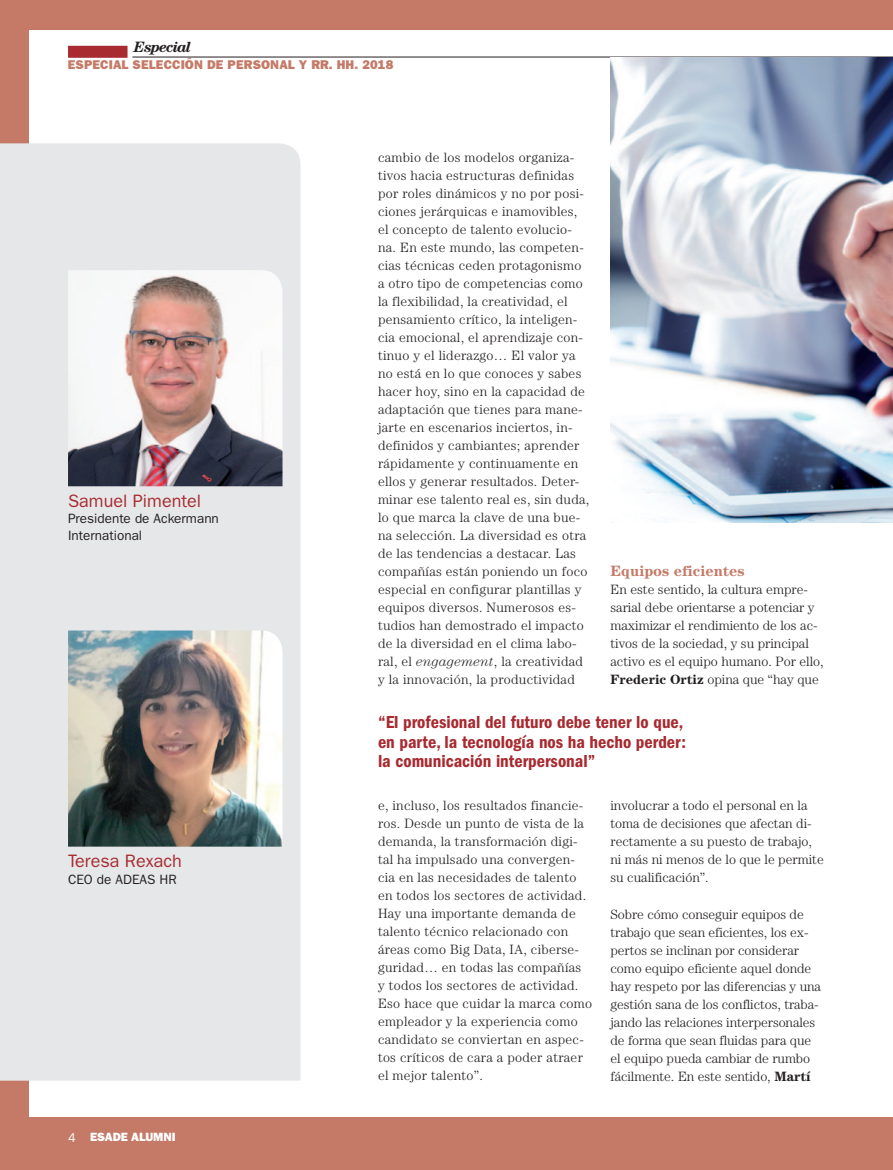
<style>
.page{position:relative;width:893px;height:1170px;background:#fff}
.page>*{position:absolute;margin:0;border:0;box-sizing:border-box;transform-origin:0 0}
.t1{font:18px/19.5px "ITC Franklin Gothic Std Dm Cd";color:#a72b30}
.t2{font:18px "ITC Franklin Gothic Std";color:#a72b30}
.t3{font:700 15px "Century";color:#c47a67}
.t4{font:italic 700 15px "Century";letter-spacing:-.06em;color:#231f20}
.t5{font:300 13.5px/18px "Century";letter-spacing:.02em;color:#231f20}
.t6{font:300 13.5px/18px "Century";color:#231f20}
.t7{font:300 13.5px/18px "Century";letter-spacing:-.005em;color:#231f20}
.t8{font:13.5px/16.5px "ITC Franklin Gothic Std";color:#231f20}
.t9{font:12.75px "ITC Franklin Gothic Std Hvy";letter-spacing:.01em;color:#c47a67}
.t10{font:12px "ITC Franklin Gothic Std Hvy";color:#fff}
.s1{font-style:italic}
.s2{font-weight:700}
.s3{font-family:"ITC Franklin Gothic Std";font-size:12.75px}
</style>
<div class="page">
<div style="left:0;top:0;width:893px;height:1169px;background:#c47a67"></div>
<div style="left:30px;top:30px;width:863px;height:1086px;background:#fff"></div>
<hr style="left:132px;top:57px;width:761px;height:1px;background:#231f20">
<img style="left:610px;top:57px;width:283px;height:465px">
<div style="left:68px;top:46px;width:60px;height:12px;background:#a72b30"></div>
<div style="left:0;top:143px;width:300px;height:937px;background:#e6e7e9"></div>
<img style="left:68px;top:270px;width:214px;height:216px">
<img style="left:68px;top:630px;width:214px;height:216px">
<p class="t4" style="left:134px;top:38px;width:59px">Especial</p>
<p class="t9" style="left:68px;top:57px;width:17px">ESPECIAL</p>
<p class="t9" style="left:133px;top:57px;width:262px">SELECCIÓN DE PERSONAL Y RR. HH. 2018</p>
<h1 class="t2" style="left:68px;top:490px;width:135px">Samuel Pimentel</h1>
<p class="t8" style="left:68px;top:510px;width:152px">Presidente de Ackermann<br>International</p>
<p class="t5" style="left:378px;top:148px;width:213px">cambio de los modelos organiza&shy;tivos hacia estructuras definidas por roles dinámicos y no por posi&shy;ciones jerárquicas e inamovibles, el concepto de talento evolucio&shy;na. En este mundo, las competen&shy;cias técnicas ceden protagonismo a otro tipo de competencias como la flexibilidad, la creatividad, el pensamiento crítico, la inteligen&shy;cia emocional, el aprendizaje con&shy;tinuo y el liderazgo… El valor ya no está en lo que conoces y sabes hacer hoy, sino en la capacidad de adaptación que tienes para mane&shy;jarte en escenarios inciertos, in&shy;definidos y cambiantes; aprender rápidamente y continuamente en ellos y generar resultados. Deter&shy;minar ese talento real es, sin duda, lo que marca la clave de una bue&shy;na selección. La diversidad es otra de las tendencias a destacar. Las compañías están poniendo un foco especial en configurar plantillas y equipos diversos. Numerosos es&shy;tudios han demostrado el impacto de la diversidad en el clima labo&shy;ral, el <span class="s1">engagement</span>, la creatividad y la innovación, la productividad</p>
<p class="t3" style="left:610px;top:562px;width:136px">Equipos eficientes</p>
<p class="t6" style="left:610px;top:580px;width:215px">En este sentido, la cultura empre&shy;sarial debe orientarse a potenciar y maximizar el rendimiento de los ac&shy;tivos de la sociedad, y su principal activo es el equipo humano. Por ello, <span class="s2">Frederic Ortiz</span> opina que “hay que</p>
<h1 class="t2" style="left:68px;top:850px;width:115px">Teresa Rexach</h1>
<p class="t8" style="left:68px;top:870px;width:110px">CEO de ADEAS HR</p>
<p class="t10" style="left:68px;top:1130px;width:31px"><span class="s3">4</span> ESADE</p>
<p class="t10" style="left:131px;top:1130px;width:39px">ALUMNI</p>
<h1 class="t1" style="left:378px;top:712px;width:310px">“El profesional del futuro debe tener lo que, en parte, la tecnología nos ha hecho perder: la comunicación interpersonal”</h1>
<p class="t5" style="left:378px;top:796px;width:216px">e, incluso, los resultados financie&shy;ros. Desde un punto de vista de la demanda, la transformación digi&shy;tal ha impulsado una convergen&shy;cia en las necesidades de talento en todos los sectores de actividad.<br>Hay una importante demanda de talento técnico relacionado con áreas como Big Data, IA, ciberse&shy;guridad… en todas las compañías<br>y todos los sectores de actividad.<br>Eso hace que cuidar la marca como empleador y la experiencia como candidato se conviertan en aspec&shy;tos críticos de cara a poder atraer el mejor talento”.</p>
<p class="t6" style="left:610px;top:796px;width:215px">involucrar a todo el personal en la toma de decisiones que afectan di&shy;rectamente a su puesto de trabajo, ni más ni menos de lo que le permite su cualificación”.</p>
<p class="t7" style="left:610px;top:904px;width:212px">Sobre cómo conseguir equipos de trabajo que sean eficientes, los ex&shy;pertos se inclinan por considerar como equipo eficiente aquel donde hay respeto por las diferencias y una gestión sana de los conflictos, traba&shy;jando las relaciones interpersonales de forma que sean fluidas para que el equipo pueda cambiar de rumbo fácilmente. En este sentido, <span class="s2">Martí</span></p>
</div>
